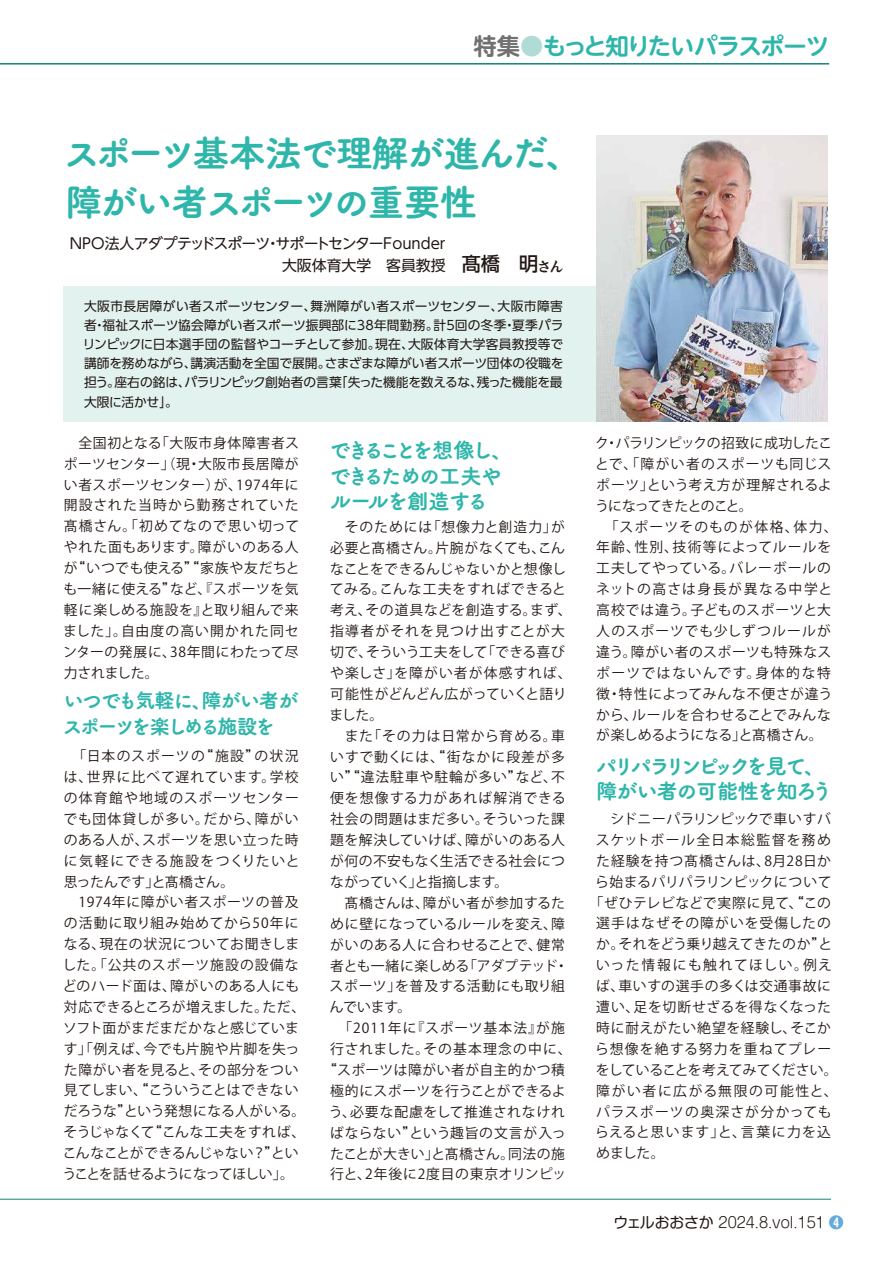
<style>
.page{position:relative;width:893px;height:1263px;background:#fff}
.page>*{position:absolute;margin:0;border:0;box-sizing:border-box;transform-origin:0 0}
.t1{font:37.2px/48.9px "Tsuku A Rd Gothic Std E";letter-spacing:-.07em;color:#2eb6aa}
.t2{font:700 23.4px "UD Shin M Go Pro De";letter-spacing:-.04em;color:#2eb6aa}
.t3{font:21.3px/25.5px "Tsuku A Rd Gothic Std E";letter-spacing:-.11em;color:#2eb6aa}
.t4{font:20.25px/25.5px "Tsuku A Rd Gothic Std E";letter-spacing:-.125em;color:#2eb6aa}
.t5{font:500 19.2px "UD Shin Go Pro";color:#221815}
.t6{font:14.85px/22.4px "UD Shin Go NT Pro";letter-spacing:-.01em;color:#221815;text-align:right}
.t7{font:300 14.85px "Shin M Go Pro";color:#221815}
.t8{font:13.8px/20.9px "Koz Go Pro";letter-spacing:.045em;color:#221815}
.t9{font:13.8px "Koz Go Pro";letter-spacing:.08em;color:#221815}
.t10{font:13.8px "Koz Go Pro";letter-spacing:.075em;color:#221815}
.t11{font:13.8px "Koz Go Pro";letter-spacing:-.02em;color:#221815}
.t12{font:13.8px "Koz Go Pro";letter-spacing:.005em;color:#221815}
.t13{font:13.8px "Koz Go Pro";letter-spacing:.085em;color:#221815}
.t14{font:13.8px "Koz Go Pro";letter-spacing:.09em;color:#221815}
.t15{font:13.8px "Koz Go Pro";letter-spacing:-.035em;color:#221815}
.t16{font:13.8px "Koz Go Pro";letter-spacing:.065em;color:#221815}
.t17{font:13.8px "Koz Go Pro";letter-spacing:-.03em;color:#221815}
.t18{font:13.8px "Koz Go Pro";color:#221815}
.t19{font:13.8px "Koz Go Pro";letter-spacing:-.005em;color:#221815}
.t20{font:13.8px "Koz Go Pro";letter-spacing:.02em;color:#221815}
.t21{font:13.8px "Koz Go Pro";letter-spacing:.025em;color:#221815}
.t22{font:13.8px "Koz Go Pro";letter-spacing:.01em;color:#221815}
.t23{font:13.8px "Koz Go Pro";letter-spacing:.115em;color:#221815}
.t24{font:13.8px "Koz Go Pro";letter-spacing:-.05em;color:#221815}
.t25{font:12.75px/19.2px "UD Shin Go Pro";letter-spacing:-.02em;color:#221815;text-align:justify}
.s1{color:#727171}
.s2{color:#b0dcd5}
.s3{font-family:"UD Reimin Pro";font-weight:700;font-stretch:expanded;font-size:13.8px}
.s4{font-family:"UD Shin Go Pro"}
.s5{font-weight:400}
.s6{font-weight:700;color:#65aadd}
</style>
<div class="page">
<div style="left:64px;top:286px;width:764px;height:136px;background:#e2f2ef"></div>
<img style="left:597px;top:135px;width:231px;height:287px">
<hr style="left:0;top:63px;width:829px;height:2px;background:#16847b">
<hr style="left:0;top:1199px;width:831px;height:1px;background:#16847b">
<h2 class="t2" style="left:473px;top:27px;width:357px"><span class="s1">特集</span><span class="s2">●</span>もっと知りたいパラスポーツ</h2>
<h1 class="t1" style="left:64px;top:126px;width:521px">スポーツ基本法で理解が進んだ、障がい者スポーツの重要性</h1>
<p class="t6" style="left:70px;top:232px;width:377px">NPO法人アダプテッドスポーツ・サポートセンターFounder大阪体育大学　客員教授</p>
<h3 class="t5" style="left:462px;top:248px;width:103px">髙橋　明<span class="s3">さん</span></h3>
<p class="t25" style="left:83px;top:296px;width:482px">大阪市長居障がい者スポーツセンター、舞洲障がい者スポーツセンター、大阪市障害者・福祉スポーツ協会障がい者スポーツ振興部に38年間勤務。計5回の冬季・夏季パラリンピックに日本選手団の監督やコーチとして参加。現在、大阪体育大学客員教授等で講師を務めながら、講演活動を全国で展開。さまざまな障がい者スポーツ団体の役職を担う。座右の銘は、パラリンピック創始者の言葉「失った機能を数えるな、残った機能を最大限に活かせ」。</p>
<p class="t8" style="left:63px;top:433px;width:238px;text-align:justify">　全国初となる「大阪市身体障害者スポーツセンター」（現・大阪市長居障がい者スポーツセンター）が、1974年に開設された当時から勤務されていた髙橋さん。「初めてなので思い切ってやれた面もあります。障がいのある人が<span class="s4">“</span>いつでも使える<span class="s4">”“</span>家族や友だちとも一緒に使える<span class="s4">”</span>など、『スポーツを気軽に楽しめる施設を』と取り組んで来ました」。自由度の高い開かれた同センターの発展に、38年間にわたって尽力されました。</p>
<h3 class="t4" style="left:63px;top:686px;width:237px">いつでも気軽に、障がい者がスポーツを楽しめる施設を</h3>
<p class="t8" style="left:62px;top:746px;width:244px">　「日本のスポーツの<span class="s4">“</span>施設<span class="s4">”</span>の状況は、世界に比べて遅れています。学校の体育館や地域のスポーツセンターでも団体貸しが多い。だから、障がいのある人が、スポーツを思い立った時に気軽にできる施設をつくりたいと思ったんです」と髙橋さん。<br>　1974年に障がい者スポーツの普及の活動に取り組み始めてから50年になる、現在の状況についてお聞きしました。「公共のスポーツ施設の設備などのハード面は、障がいのある人にも対応できるところが増えました。ただ、ソフト面がまだまだかなと感じています」「例えば、今でも片腕や片脚を失った障がい者を見ると、その部分をつい見てしまい、<span class="s4">“</span>こういうことはできないだろうな<span class="s4">”</span>という発想になる人がいる。そうじゃなくて<span class="s4">“</span>こんな工夫をすれば、こんなことができるんじゃない？<span class="s4">”</span>ということを話せるようになってほしい」。</p>
<h3 class="t3" style="left:329px;top:436px;width:185px">できることを想像し、できるための工夫やルールを創造する</h3>
<p class="t10" style="left:330px;top:518px;width:236px">　そのためには「想像力と創造力」が</p>
<p class="t11" style="left:330px;top:539px;width:236px">必要と髙橋さん。片腕がなくても、こん</p>
<p class="t18" style="left:330px;top:559px;width:237px">なことをできるんじゃないかと想像し</p>
<p class="t8" style="left:330px;top:579px;width:238px">てみる。こんな工夫をすればできると</p>
<p class="t8" style="left:330px;top:600px;width:243px">考え、その道具などを創造する。まず、</p>
<p class="t10" style="left:330px;top:622px;width:236px">指導者がそれを見つけ出すことが大</p>
<p class="t15" style="left:330px;top:643px;width:236px">切で、そういう工夫をして「できる喜び</p>
<p class="t9" style="left:330px;top:664px;width:243px">や楽しさ」を障がい者が体感すれば、</p>
<p class="t19" style="left:330px;top:685px;width:238px">可能性がどんどん広がっていくと語り</p>
<p class="t8" style="left:330px;top:705px;width:55px">ました。</p>
<p class="t8" style="left:330px;top:726px;width:236px">　また「その力は日常から育める。車</p>
<p class="t9" style="left:330px;top:748px;width:236px">いすで動くには、<span class="s4">“</span>街なかに段差が多</p>
<p class="t16" style="left:330px;top:768px;width:236px">い<span class="s4">”“</span>違法駐車や駐輪が多い<span class="s4">”</span>など、不</p>
<p class="t10" style="left:330px;top:789px;width:237px">便を想像する力があれば解消できる</p>
<p class="t8" style="left:330px;top:809px;width:236px">社会の問題はまだ多い。そういった課</p>
<p class="t8" style="left:330px;top:830px;width:236px">題を解決していけば、障がいのある人</p>
<p class="t20" style="left:330px;top:852px;width:236px">が何の不安もなく生活できる社会につ</p>
<p class="t24" style="left:330px;top:873px;width:180px">ながっていく」と指摘します。</p>
<p class="t8" style="left:330px;top:893px;width:236px">　髙橋さんは、障がい者が参加するた</p>
<p class="t8" style="left:330px;top:913px;width:236px">めに壁になっているルールを変え、障</p>
<p class="t8" style="left:330px;top:934px;width:236px">がいのある人に合わせることで、健常</p>
<p class="t12" style="left:330px;top:956px;width:240px">者とも一緒に楽しめる「アダプテッド・</p>
<p class="t8" style="left:330px;top:976px;width:237px">スポーツ」を普及する活動にも取り組</p>
<p class="t8" style="left:330px;top:997px;width:83px">んでいます。</p>
<p class="t9" style="left:330px;top:1019px;width:236px">　「2011年に『スポーツ基本法』が施</p>
<p class="t13" style="left:330px;top:1040px;width:243px">行されました。その基本理念の中に、</p>
<p class="t8" style="left:323px;top:1060px;width:243px"><span class="s4">“</span>スポーツは障がい者が自主的かつ積</p>
<p class="t21" style="left:330px;top:1082px;width:237px">極的にスポーツを行うことができるよ</p>
<p class="t8" style="left:329px;top:1102px;width:238px">う、必要な配慮をして推進されなけれ</p>
<p class="t8" style="left:330px;top:1122px;width:237px">ばならない<span class="s4">”</span>という趣旨の文言が入っ</p>
<p class="t12" style="left:330px;top:1144px;width:236px">たことが大きい」と髙橋さん。同法の施</p>
<p class="t8" style="left:330px;top:1164px;width:238px">行と、2年後に2度目の東京オリンピッ</p>
<p class="t8" style="left:595px;top:433px;width:244px">ク・パラリンピックの招致に成功したことで、「障がい者のスポーツも同じスポーツ」という考え方が理解されるようになってきたとのこと。<br>　「スポーツそのものが体格、体力、年齢、性別、技術等によってルールを工夫してやっている。バレーボールのネットの高さは身長が異なる中学と高校では違う。子どものスポーツと大人のスポーツでも少しずつルールが違う。障がい者のスポーツも特殊なスポーツではないんです。身体的な特徴・特性によってみんな不便さが違うから、ルールを合わせることでみんなが楽しめるようになる」と髙橋さん。</p>
<h3 class="t3" style="left:596px;top:752px;width:238px">パリパラリンピックを見て、障がい者の可能性を知ろう</h3>
<p class="t8" style="left:596px;top:809px;width:236px">　シドニーパラリンピックで車いすバ</p>
<p class="t14" style="left:596px;top:831px;width:237px">スケットボール全日本総監督を務め</p>
<p class="t8" style="left:596px;top:851px;width:236px">た経験を持つ髙橋さんは、8月28日か</p>
<p class="t22" style="left:595px;top:873px;width:238px">ら始まるパリパラリンピックについて</p>
<p class="t8" style="left:590px;top:892px;width:243px">「ぜひテレビなどで実際に見て、<span class="s4">“</span>この</p>
<p class="t9" style="left:596px;top:914px;width:236px">選手はなぜその障がいを受傷したの</p>
<p class="t11" style="left:596px;top:935px;width:237px">か。それをどう乗り越えてきたのか<span class="s4">”</span>と</p>
<p class="t14" style="left:596px;top:956px;width:237px">いった情報にも触れてほしい。例え</p>
<p class="t8" style="left:596px;top:976px;width:236px">ば、車いすの選手の多くは交通事故に</p>
<p class="t8" style="left:596px;top:997px;width:236px">遭い、足を切断せざるを得なくなった</p>
<p class="t8" style="left:596px;top:1018px;width:236px">時に耐えがたい絶望を経験し、そこか</p>
<p class="t9" style="left:595px;top:1040px;width:237px">ら想像を絶する努力を重ねてプレー</p>
<p class="t17" style="left:596px;top:1061px;width:243px">をしていることを考えてみてください。</p>
<p class="t23" style="left:596px;top:1081px;width:243px">障がい者に広がる無限の可能性と、</p>
<p class="t10" style="left:596px;top:1102px;width:237px">パラスポーツの奥深さが分かっても</p>
<p class="t13" style="left:595px;top:1123px;width:237px">らえると思います」と、言葉に力を込</p>
<p class="t8" style="left:596px;top:1143px;width:70px">めました。</p>
<p class="t7" style="left:613px;top:1210px;width:232px"><span class="s5">ウェルおおさか</span> 2024.8.vol.151 <span class="s6">❹</span></p>
</div>
